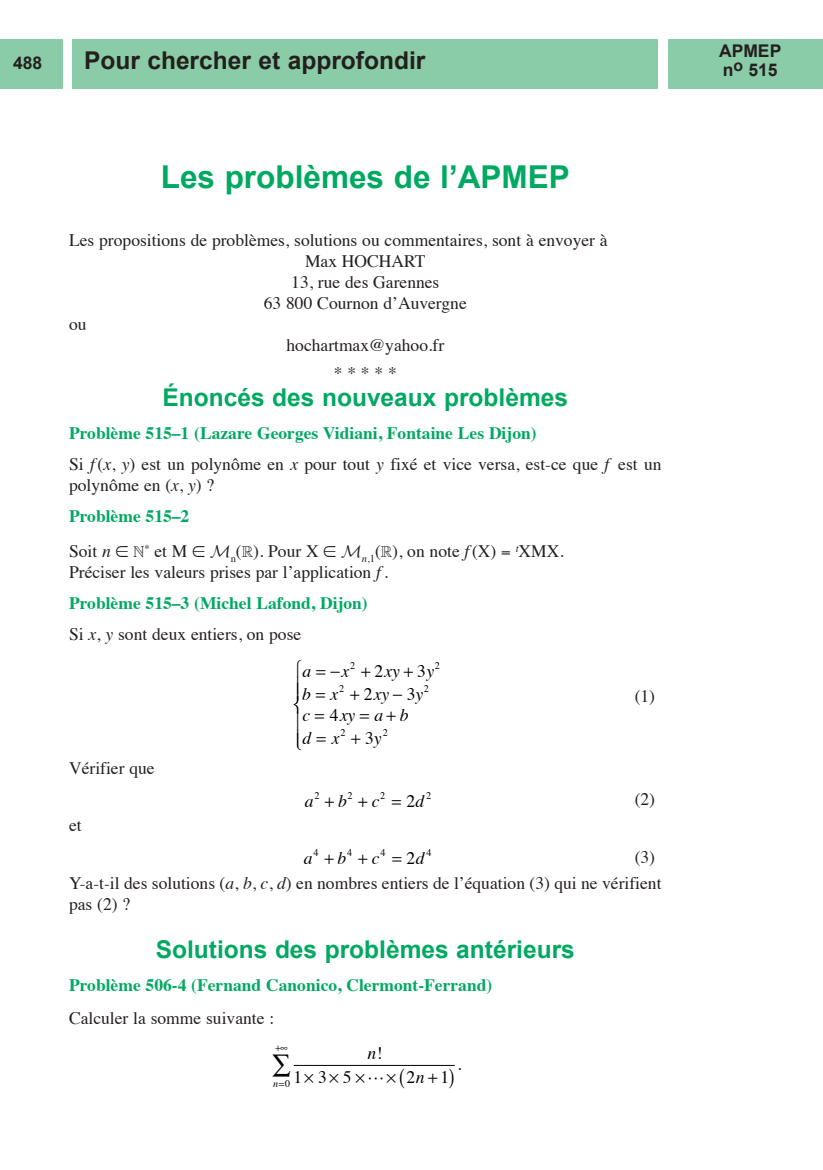
<style>
.page{position:relative;width:823px;height:1170px;background:#fff}
.page>*{position:absolute;margin:0;border:0;box-sizing:border-box;transform-origin:0 0}
.t1{font:700 31.5px "Arial";color:#00a962}
.t2{font:700 24.5px "Arial";color:#00a962}
.t3{font:700 24.5px "Arial";color:#241f1f}
.t4{font:17.5px/31px "Times";color:#241f1f}
.t5{font:700 17.5px/31px "Times";color:#00a962}
.t6{font:italic 17.5px/23.1px "Times";color:#000}
.t7{font:17.5px "Times";color:#000}
.t8{font:700 17.5px/19.6px "Arial";color:#241f1f}
.t9{font:10.15px "Times";color:#000}
.t10{font:italic 10.15px "Times";color:#000}
.s1{font-weight:700;color:#00a962}
.s2{font-style:italic}
.s3{font-family:"Euclid Math Two";font-size:15.75px}
.s4{font-family:"Euclid Math One"}
.s5{font-weight:400;color:#241f1f}
.s6{font-weight:400;font-style:italic;color:#241f1f}
.s7{font-style:normal}
</style>
<div class="page">
<hr style="left:293px;top:1065px;width:161px;height:1px;background:#000">
<div style="left:0;top:39px;width:62px;height:50px;background:#8acca7"></div>
<div style="left:72px;top:39px;width:586px;height:50px;background:#8acca7"></div>
<div style="left:668px;top:39px;width:154px;height:50px;background:#8acca7"></div>
<p class="t8" style="left:13px;top:53px;width:31px">488</p>
<h2 class="t3" style="left:84px;top:47px;width:343px">Pour chercher et approfondir</h2>
<p class="t8" style="left:718px;top:41px;width:64px">APMEP n<sup>o</sup> 515</p>
<h1 class="t1" style="left:161px;top:159px;width:410px">Les problèmes de l’APMEP</h1>
<p class="t4" style="left:69px;top:226px;width:539px">Les propositions de problèmes, solutions ou commentaires, sont à envoyer à</p>
<p class="t4" style="left:305px;top:247px;width:122px">Max HOCHART</p>
<p class="t4" style="left:291px;top:268px;width:150px">13, rue des Garennes</p>
<p class="t4" style="left:264px;top:289px;width:204px">63 800 Cournon d’Auvergne</p>
<p class="t4" style="left:69px;top:310px;width:19px">ou</p>
<p class="t4" style="left:286px;top:331px;width:159px">hochartmax@yahoo.fr</p>
<p class="t4" style="left:333px;top:359px;width:64px">*****</p>
<h2 class="t2" style="left:162px;top:384px;width:407px">Énoncés des nouveaux problèmes</h2>
<p class="t4" style="left:69px;top:419px;width:593px"><span class="s1">Problème 515–1 (Lazare Georges Vidiani, Fontaine Les Dijon)<br></span>Si <span class="s2">f</span>(<span class="s2">x</span>, <span class="s2">y</span>) est un polynôme en <span class="s2">x</span> pour tout <span class="s2">y</span> fixé et vice versa, est-ce que <span class="s2">f</span> est un</p>
<p class="t4" style="left:69px;top:471px;width:147px">polynôme en (<span class="s2">x</span>, <span class="s2">y</span>) ?<br><span class="s1">Problème 515–2</span></p>
<p class="t4" style="left:69px;top:537px;width:43px">Soit <span class="s2">n</span></p>
<p class="t4" style="left:133px;top:537px;width:56px"><span class="s3">N</span><sup>*</sup> et M</p>
<p class="t4" style="left:209px;top:537px;width:110px"><span class="s4">M</span><sub>n</sub>(<span class="s3">R</span>). Pour X</p>
<p class="t4" style="left:69px;top:542px;width:496px;line-height:21px;text-indent:271px"><span class="s4">M</span><sub>n</sub><sub>,1</sub>(<span class="s3">R</span>), on note <span class="s2">f</span>(X) <sup>t</sup>XMX.<br>Préciser les valeurs prises par l’application <span class="s2">f</span> .</p>
<p class="t5" style="left:69px;top:589px;width:300px">Problème 515–3 (Michel Lafond, Dijon)<br><span class="s5">Si</span> <span class="s6">x</span><span class="s5">,</span> <span class="s6">y</span> <span class="s5">sont deux entiers, on pose</span></p>
<p class="t4" style="left:69px;top:754px;width:87px">Vérifier que</p>
<p class="t9" style="left:350px;top:661px;width:7px">2</p>
<p class="t9" style="left:434px;top:661px;width:7px">2</p>
<p class="t6" style="left:302px;top:661px;width:10px">a</p>
<p class="t6" style="left:330px;top:661px;width:20px">−x</p>
<p class="t6" style="left:374px;top:661px;width:27px"><span class="s7">2</span>xy</p>
<p class="t7" style="left:417px;top:663px;width:18px">3<span class="s2">y</span></p>
<p class="t6" style="left:302px;top:684px;width:38px">b x</p>
<p class="t6" style="left:363px;top:684px;width:61px"><span class="s7">2</span>xy − <span class="s7">3</span>y</p>
<p class="t6" style="left:302px;top:705px;width:9px">c</p>
<p class="t9" style="left:339px;top:684px;width:7px">2</p>
<p class="t9" style="left:423px;top:684px;width:7px">2</p>
<p class="t9" style="left:340px;top:728px;width:7px">2</p>
<p class="t9" style="left:382px;top:728px;width:7px">2</p>
<p class="t6" style="left:302px;top:705px;width:107px;text-indent:27px"><span class="s7">4</span>xy a b d x</p>
<p class="t7" style="left:365px;top:731px;width:18px">3<span class="s2">y</span></p>
<p class="t9" style="left:314px;top:791px;width:7px">2</p>
<p class="t9" style="left:347px;top:791px;width:7px">2</p>
<p class="t9" style="left:380px;top:791px;width:7px">2</p>
<p class="t9" style="left:426px;top:791px;width:7px">2</p>
<p class="t6" style="left:304px;top:790px;width:10px">a</p>
<p class="t6" style="left:338px;top:790px;width:10px">b</p>
<p class="t6" style="left:371px;top:790px;width:9px">c</p>
<p class="t7" style="left:406px;top:793px;width:19px">2<span class="s2">d</span></p>
<p class="t4" style="left:634px;top:682px;width:22px">(1)</p>
<p class="t4" style="left:634px;top:785px;width:22px">(2)</p>
<p class="t4" style="left:69px;top:811px;width:14px">et</p>
<p class="t4" style="left:69px;top:845px;width:593px;line-height:25.9px;text-indent:565px">(3)<br>Y-a-t-il des solutions (<span class="s2">a</span>, <span class="s2">b</span>, <span class="s2">c</span>, <span class="s2">d</span>) en nombres entiers de l’équation (3) qui ne vérifient</p>
<p class="t4" style="left:69px;top:889px;width:63px">pas (2) ?</p>
<h2 class="t2" style="left:156px;top:935px;width:420px">Solutions des problèmes antérieurs</h2>
<p class="t5" style="left:69px;top:971px;width:424px">Problème 506-4 (Fernand Canonico, Clermont-Ferrand)</p>
<p class="t4" style="left:69px;top:1004px;width:206px">Calculer la somme suivante :</p>
<p class="t9" style="left:313px;top:848px;width:7px">4</p>
<p class="t9" style="left:347px;top:848px;width:7px">4</p>
<p class="t9" style="left:380px;top:848px;width:7px">4</p>
<p class="t9" style="left:426px;top:848px;width:7px">4</p>
<p class="t6" style="left:304px;top:847px;width:10px">a</p>
<p class="t6" style="left:337px;top:847px;width:10px">b</p>
<p class="t6" style="left:371px;top:847px;width:9px">c</p>
<p class="t7" style="left:406px;top:850px;width:20px">2<span class="s2">d</span></p>
<p class="t6" style="left:367px;top:1042px;width:17px">n<span class="s7">!</span></p>
<p class="t7" style="left:285px;top:1070px;width:68px"><sub>0</sub>135</p>
<p class="t7" style="left:440px;top:1070px;width:10px">1</p>
<p class="t7" style="left:406px;top:1070px;width:20px">2<span class="s2">n</span></p>
<p class="t10" style="left:273px;top:1079px;width:7px">n</p>
<p class="t7" style="left:457px;top:1057px;width:6px">.</p>
</div>
